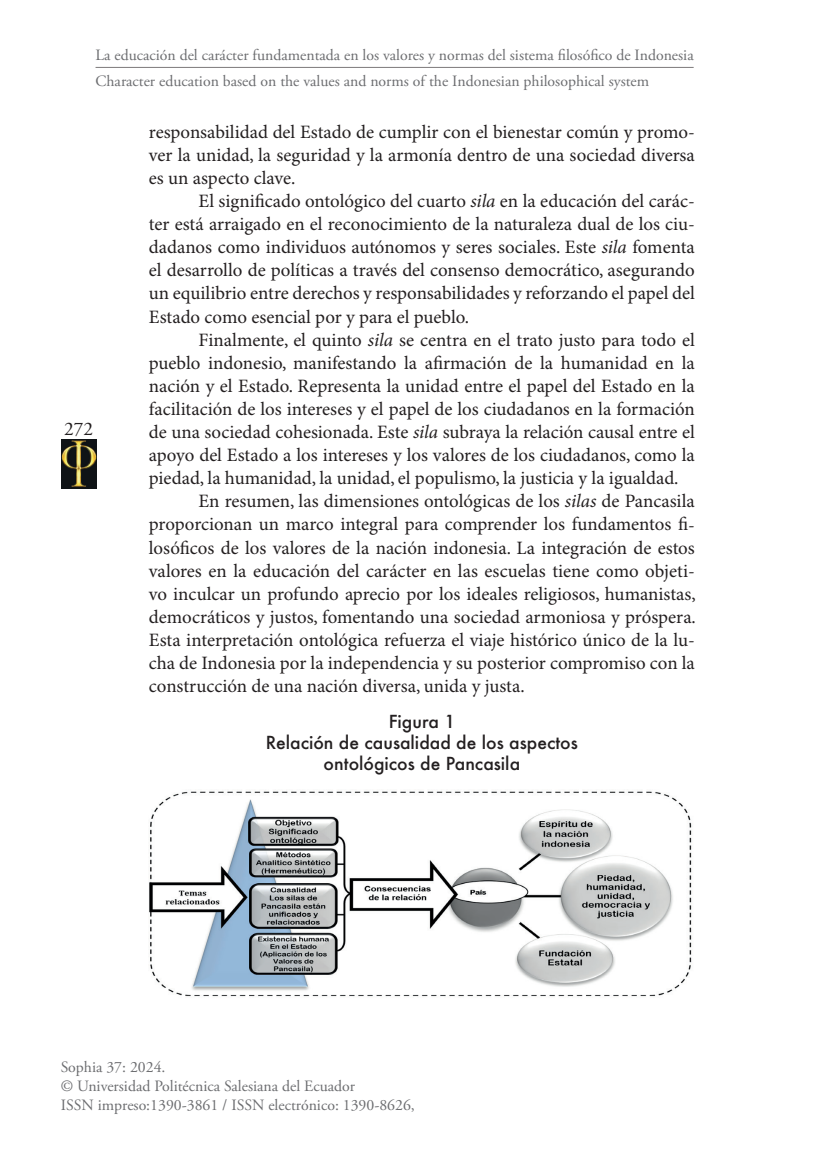
<style>
.page{position:relative;width:819px;height:1151px;background:#fff}
.page>*{position:absolute;margin:0;border:0;box-sizing:border-box;transform-origin:0 0}
.t1{font:19.25px "Adobe Garamond Pro";color:#231f20}
.t2{font:18.9px/23.1px "Minion Pro";color:#231f20;text-align:justify}
.t3{font:500 17.5px/21px "Futura";color:#231f20;text-align:center}
.t4{font:15.75px/19.2px "Adobe Garamond Pro";color:#6c6d70}
.s1{font-style:italic}
</style>
<div class="page">
<hr style="left:95px;top:67px;width:598px;height:1px;background:#231f20">
<img style="left:62px;top:440px;width:34px;height:49px">
<img style="left:149px;top:791px;width:543px;height:206px">
<p class="t4" style="left:95px;top:43px;width:599px;line-height:25.7px">La educación del carácter fundamentada en los valores y normas del sistema filosófico de Indonesia<br>Character education based on the values and norms of the Indonesian philosophical system</p>
<p class="t2" style="left:149px;top:121px;width:547px">responsabilidad del Estado de cumplir con el bienestar común y promo&shy;ver la unidad, la seguridad y la armonía dentro de una sociedad diversa es un aspecto clave.</p>
<p class="t2" style="left:149px;top:190px;width:547px;text-indent:50px">El significado ontológico del cuarto <span class="s1">sila</span> en la educación del carác&shy;ter está arraigado en el reconocimiento de la naturaleza dual de los ciu&shy;dadanos como individuos autónomos y seres sociales. Este <span class="s1">sila</span> fomenta el desarrollo de políticas a través del consenso democrático, asegurando un equilibrio entre derechos y responsabilidades y reforzando el papel del Estado como esencial por y para el pueblo.</p>
<p class="t2" style="left:198px;top:329px;width:498px">Finalmente, el quinto <span class="s1">sila</span> se centra en el trato justo para todo el</p>
<p class="t2" style="left:149px;top:352px;width:547px">pueblo indonesio, manifestando la afirmación de la humanidad en la</p>
<p class="t2" style="left:149px;top:375px;width:547px">nación y el Estado. Representa la unidad entre el papel del Estado en la</p>
<p class="t2" style="left:149px;top:398px;width:547px">facilitación de los intereses y el papel de los ciudadanos en la formación</p>
<p class="t2" style="left:149px;top:421px;width:547px">de una sociedad cohesionada. Este <span class="s1">sila</span> subraya la relación causal entre el</p>
<p class="t2" style="left:149px;top:444px;width:547px">apoyo del Estado a los intereses y los valores de los ciudadanos, como la</p>
<p class="t2" style="left:149px;top:467px;width:531px">piedad, la humanidad, la unidad, el populismo, la justicia y la igualdad.</p>
<p class="t2" style="left:198px;top:490px;width:498px">En resumen, las dimensiones ontológicas de los <span class="s1">silas</span> de Pancasila</p>
<p class="t2" style="left:149px;top:514px;width:547px">proporcionan un marco integral para comprender los fundamentos fi-</p>
<p class="t2" style="left:149px;top:537px;width:547px">losóficos de los valores de la nación indonesia. La integración de estos</p>
<p class="t2" style="left:149px;top:560px;width:547px">valores en la educación del carácter en las escuelas tiene como objeti-</p>
<p class="t2" style="left:149px;top:583px;width:548px">vo inculcar un profundo aprecio por los ideales religiosos, humanistas,</p>
<p class="t2" style="left:149px;top:606px;width:548px">democráticos y justos, fomentando una sociedad armoniosa y próspera.</p>
<p class="t2" style="left:149px;top:629px;width:547px">Esta interpretación ontológica refuerza el viaje histórico único de la lu-</p>
<p class="t2" style="left:149px;top:652px;width:547px">cha de Indonesia por la independencia y su posterior compromiso con la</p>
<p class="t2" style="left:149px;top:675px;width:377px">construcción de una nación diversa, unida y justa.</p>
<p class="t3" style="left:266px;top:711px;width:313px">Figura 1<br>Relación de causalidad de los aspectos ontológicos de Pancasila</p>
<p class="t1" style="left:64px;top:418px;width:30px">272</p>
<p class="t4" style="left:61px;top:1058px;width:355px">Sophia 37: 2024.<br>© Universidad Politécnica Salesiana del Ecuador<br>ISSN impreso:1390-3861 / ISSN electrónico: 1390-8626,</p>
</div>
